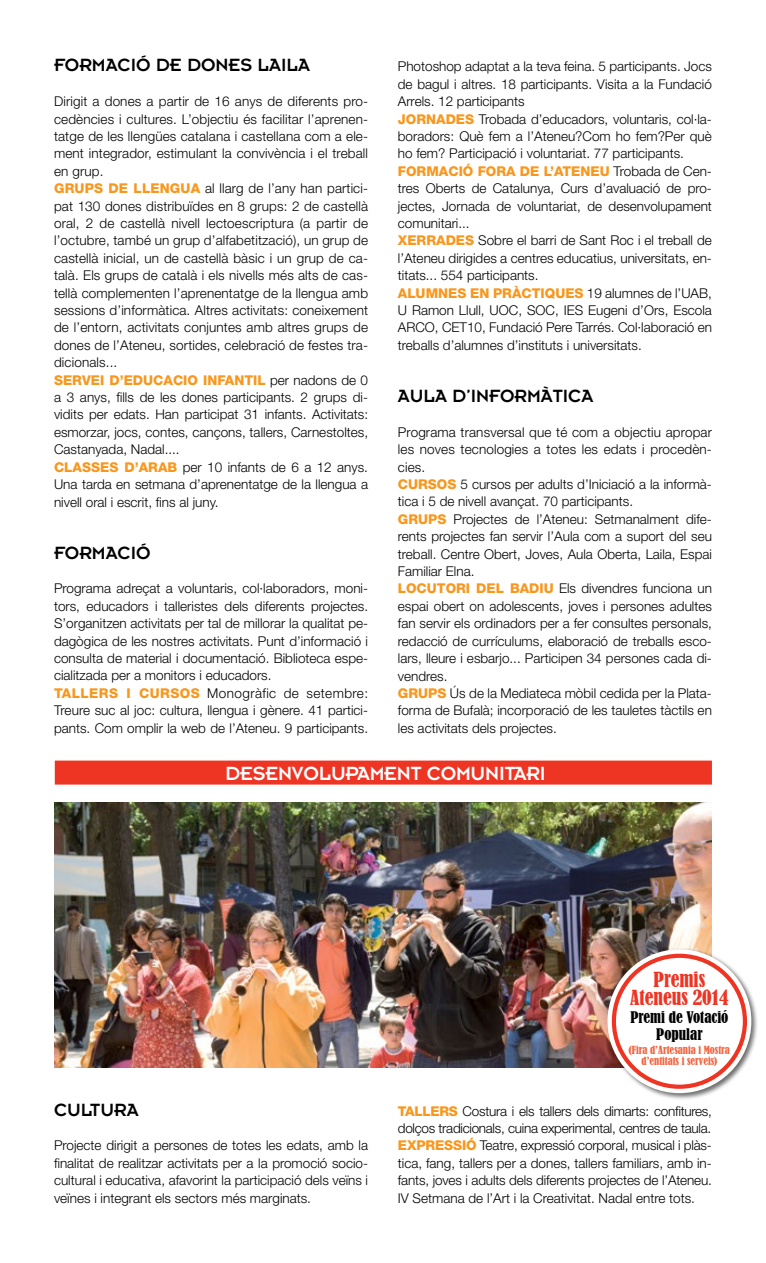
<style>
.page{position:relative;width:766px;height:1263px;background:#fff}
.page>*{position:absolute;margin:0;border:0;box-sizing:border-box;transform-origin:0 0}
.t1{font:21px "Insignia";letter-spacing:-.01em;color:#fff}
.t2{font:19.5px "Insignia";color:#000}
.t3{font:condensed 19.5px/18px "Bernard";color:#ee3524;text-align:center}
.t4{font:condensed 15px/16.5px "Bernard";color:#000;text-align:center}
.t5{font:300 13.5px/17.4px "Helvetica Neue";color:#000}
.t6{font:condensed 10.5px/10.5px "Bernard";color:#f26541;text-align:center}
.s1{font-weight:800;color:#f8971d}
</style>
<div class="page">
<img style="left:55px;top:802px;width:656px;height:265px">
<div style="left:55px;top:760px;width:656px;height:24px;background:#ee3524"></div>
<div style="left:605px;top:948px;width:153px;height:152px;background:#000;opacity:.57"></div>
<div style="left:607px;top:949px;width:144px;height:144px;background:#fff;border-radius:50%"></div>
<div style="left:611px;top:954px;width:135px;height:135px;border:4px solid #ee3524;border-radius:50%"></div>
<h2 class="t2" style="left:54px;top:55px;width:13px">FORMACIÓ</h2>
<h2 class="t2" style="left:156px;top:55px;width:45px">DE DONE</h2>
<h2 class="t2" style="left:240px;top:55px;width:40px">S LAILA</h2>
<p class="t5" style="left:54px;top:92px;width:315px">Dirigit a dones a partir de 16 anys de diferents pro&shy;cedències i cultures. L’objectiu és facilitar l’aprenen&shy;tatge de les llengües catalana i castellana com a ele&shy;ment integrador, estimulant la convivència i el treball en grup.<br><span class="s1">GRUPS DE LLENGUA</span> al llarg de l’any han partici&shy;pat 130 dones distribuïdes en 8 grups: 2 de castellà oral, 2 de castellà nivell lectoescriptura (a partir de l’octubre, també un grup d’alfabetització), un grup de castellà inicial, un de castellà bàsic i un grup de ca&shy;talà. Els grups de català i els nivells més alts de cas&shy;tellà complementen l’aprenentatge de la llengua amb sessions d’informàtica. Altres activitats: coneixement de l’entorn, activitats conjuntes amb altres grups de dones de l’Ateneu, sortides, celebració de festes tra&shy;dicionals...<br><span class="s1">SERVEI D’EDUCACIO INFANTIL</span> per nadons de 0 a 3 anys, fills de les dones participants. 2 grups di&shy;vidits per edats. Han participat 31 infants. Activitats: esmorzar, jocs, contes, cançons, tallers, Carnestoltes, Castanyada, Nadal....<br><span class="s1">CLASSES D’ARAB</span> per 10 infants de 6 a 12 anys.<br>Una tarda en setmana d’aprenentatge de la llengua a nivell oral i escrit, fins al juny.</p>
<h2 class="t2" style="left:54px;top:543px;width:24px">FORMACIÓ</h2>
<p class="t5" style="left:54px;top:580px;width:315px">Programa adreçat a voluntaris, col·laboradors, moni&shy;tors, educadors i talleristes dels diferents projectes.<br>S’organitzen activitats per tal de millorar la qualitat pe&shy;dagògica de les nostres activitats. Punt d’informació i consulta de material i documentació. Biblioteca espe&shy;cialitzada per a monitors i educadors.<br><span class="s1">TALLERS I CURSOS</span> Monogràfic de setembre:<br>Treure suc al joc: cultura, llengua i gènere. 41 partici&shy;pants. Com omplir la web de l’Ateneu. 9 participants.</p>
<p class="t5" style="left:398px;top:58px;width:315px">Photoshop adaptat a la teva feina. 5 participants. Jocs de bagul i altres. 18 participants. Visita a la Fundació Arrels. 12 participants<br><span class="s1">JORNADES</span> Trobada d’educadors, voluntaris, col·la&shy;boradors: Què fem a l’Ateneu?Com ho fem?Per què ho fem? Participació i voluntariat. 77 participants.<br><span class="s1">FORMACIÓ FORA DE L’ATENEU</span> Trobada de Cen&shy;tres Oberts de Catalunya, Curs d’avaluació de pro&shy;jectes, Jornada de voluntariat, de desenvolupament comunitari...<br><span class="s1">XERRADES</span> Sobre el barri de Sant Roc i el treball de l’Ateneu dirigides a centres educatius, universitats, en&shy;titats... 554 participants.<br><span class="s1">ALUMNES EN PRÀCTIQUES</span> 19 alumnes de l’UAB, U Ramon Llull, UOC, SOC, IES Eugeni d’Ors, Escola ARCO, CET10, Fundació Pere Tarrés. Col·laboració en treballs d’alumnes d’instituts i universitats.</p>
<h2 class="t2" style="left:398px;top:386px;width:25px">AULA</h2>
<h2 class="t2" style="left:452px;top:386px;width:31px">D’INFORM</h2>
<h2 class="t2" style="left:540px;top:386px;width:33px">ÀTICA</h2>
<p class="t5" style="left:398px;top:423px;width:315px">Programa transversal que té com a objectiu apropar les noves tecnologies a totes les edats i procedèn&shy;cies.<br><span class="s1">CURSOS</span> 5 cursos per adults d’Iniciació a la informà&shy;tica i 5 de nivell avançat. 70 participants.<br><span class="s1">GRUPS</span> Projectes de l’Ateneu: Setmanalment dife&shy;rents projectes fan servir l’Aula com a suport del seu treball. Centre Obert, Joves, Aula Oberta, Laila, Espai Familiar Elna.<br><span class="s1">LOCUTORI DEL BADIU</span> Els divendres funciona un espai obert on adolescents, joves i persones adultes fan servir els ordinadors per a fer consultes personals, redacció de currículums, elaboració de treballs esco&shy;lars, lleure i esbarjo... Participen 34 persones cada di&shy;vendres.<br><span class="s1">GRUPS</span> Ús de la Mediateca mòbil cedida per la Plata&shy;forma de Bufalà; incorporació de les tauletes tàctils en les activitats dels projectes.</p>
<h1 class="t1" style="left:225px;top:762px;width:322px">DESENVOLUPAMENT COMUNITARI</h1>
<h2 class="t3" style="left:630px;top:971px;width:100px">Premis<br>Ateneus 2014</h2>
<p class="t4" style="left:630px;top:1009px;width:99px">Premi de Votació<br>Popular</p>
<p class="t6" style="left:628px;top:1045px;width:102px">(Fira d’Artesania i Mostra d’entitats i serveis)</p>
<h2 class="t2" style="left:54px;top:1099px;width:60px">CULTURA</h2>
<p class="t5" style="left:54px;top:1136px;width:315px;text-align:justify">Projecte dirigit a persones de totes les edats, amb la finalitat de realitzar activitats per a la promoció socio&shy;cultural i educativa, afavorint la participació dels veïns i veïnes i integrant els sectors més marginats.</p>
<p class="t5" style="left:398px;top:1102px;width:315px;text-align:justify"><span class="s1">TALLERS</span> Costura i els tallers dels dimarts: confitures, dolços tradicionals, cuina experimental, centres de taula.<br><span class="s1">EXPRESSIÓ</span> Teatre, expressió corporal, musical i plàs&shy;tica, fang, tallers per a dones, tallers familiars, amb in&shy;fants, joves i adults dels diferents projectes de l’Ateneu.<br>IV Setmana de l’Art i la Creativitat. Nadal entre tots.</p>
</div>
